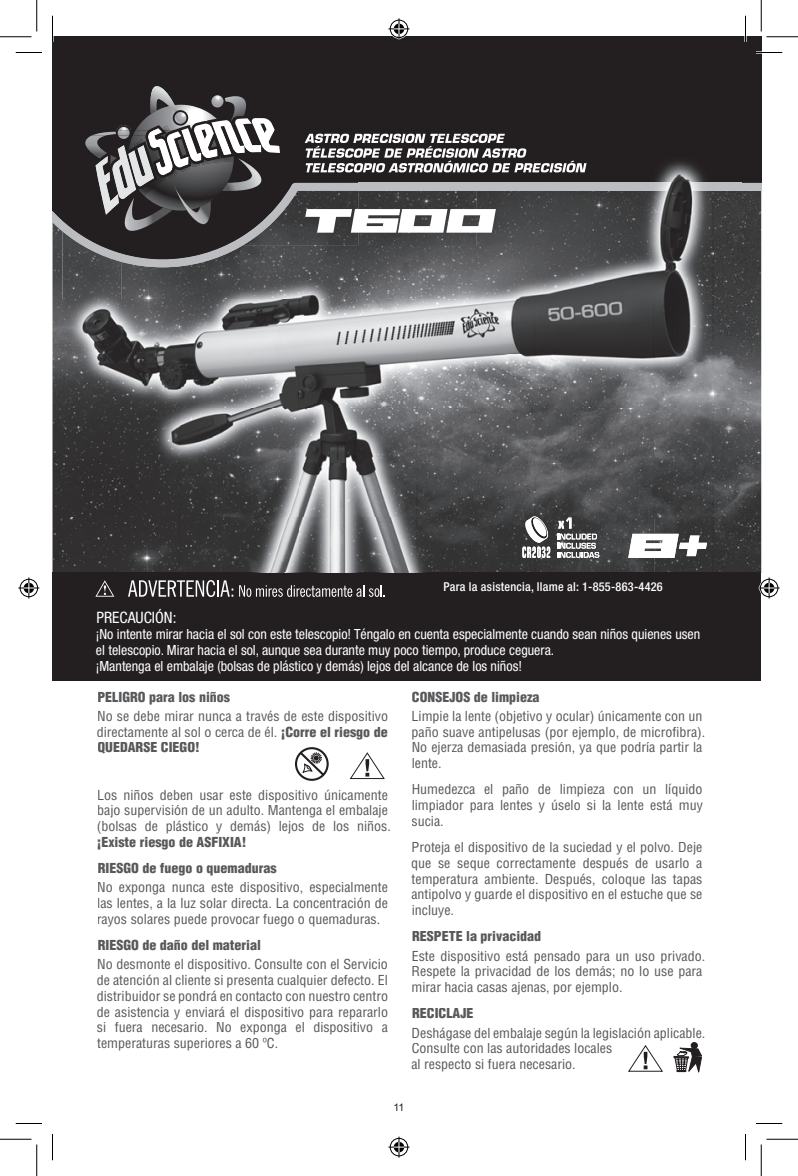
<style>
.page{position:relative;width:798px;height:1176px;background:#fff}
.page>*{position:absolute;margin:0;border:0;box-sizing:border-box;transform-origin:0 0}
.t1{font:condensed 15.75px "Helvetica Neue";color:#fff}
.t2{font:condensed 14px/15.8px "Helvetica Neue";color:#fff}
.t3{font:condensed 13.47px/15.8px "Helvetica";color:#57585a;text-align:justify;scale:1.04 1}
.t4{font:900 condensed 13.47px/26.2px "Helvetica";color:#57585a;scale:1.04 1}
.t5{font:500 condensed 12.25px "Helvetica Neue LT Std";letter-spacing:.02em;color:#fff}
.t6{font:10.5px "Arial";color:#231f20}
.s1{font-weight:900}
</style>
<div class="page">
<div style="left:52px;top:37px;width:709px;height:230px;background:#231f20"></div>
<div style="left:52px;top:572px;width:709px;height:54px;background:#231f20"></div>
<div style="left:52px;top:603px;width:709px;height:78px;background:#231f20"></div>
<svg style="left:128px;top:580px;width:105px;height:17px"></svg>
<svg style="left:239px;top:585px;width:11px;height:12px"></svg>
<svg style="left:256px;top:585px;width:129px;height:12px"></svg>
<svg style="left:95px;top:580px;width:19px;height:17px"></svg>
<svg style="left:628px;top:1045px;width:35px;height:27px"></svg>
<div style="left:691px;top:1042px;width:7px;height:7px;border:1px solid #231f20;border-radius:50%"></div>
<svg style="left:674px;top:1043px;width:28px;height:30px"></svg>
<svg style="left:349px;top:752px;width:36px;height:28px"></svg>
<svg style="left:295px;top:747px;width:34px;height:34px"></svg>
<div style="left:63px;top:130px;width:650px;height:6px;background:#231f20"></div>
<img style="left:305px;top:134px;width:200px;height:2px">
<img style="left:713px;top:136px;width:29px;height:436px">
<img style="left:52px;top:136px;width:11px;height:436px">
<img style="left:52px;top:211px;width:11px;height:20px">
<img style="left:63px;top:262px;width:59px;height:38px">
<img style="left:284px;top:191px;width:429px;height:54px">
<img style="left:122px;top:267px;width:118px;height:33px">
<img style="left:240px;top:245px;width:473px;height:55px">
<img style="left:63px;top:300px;width:650px;height:272px">
<div style="left:63px;top:136px;width:30px;height:61px;background:#231f20"></div>
<img style="left:282px;top:136px;width:17px;height:47px">
<img style="left:299px;top:136px;width:414px;height:47px">
<img style="left:63px;top:197px;width:221px;height:62px">
<img style="left:63px;top:221px;width:59px;height:41px">
<img style="left:258px;top:183px;width:100px;height:42px">
<img style="left:358px;top:183px;width:355px;height:8px">
<img style="left:122px;top:238px;width:118px;height:29px">
<img style="left:240px;top:225px;width:30px;height:22px">
<img style="left:85px;top:136px;width:8px;height:28px">
<img style="left:174px;top:220px;width:37px;height:4px">
<img style="left:122px;top:220px;width:51px;height:11px">
<svg style="left:93px;top:86px;width:189px;height:134px"></svg>
<img style="left:96px;top:156px;width:23px;height:59px">
<img style="left:112px;top:145px;width:24px;height:54px">
<img style="left:128px;top:145px;width:26px;height:41px">
<img style="left:628px;top:534px;width:51px;height:24px">
<img style="left:679px;top:536px;width:28px;height:20px">
<img style="left:305px;top:209px;width:191px;height:24px">
<img style="left:305px;top:136px;width:200px;height:7px">
<img style="left:306px;top:146px;width:220px;height:12px">
<img style="left:306px;top:160px;width:281px;height:12px">
<img style="left:253px;top:572px;width:173px;height:1px">
<svg style="left:522px;top:515px;width:28px;height:43px"></svg>
<svg style="left:558px;top:518px;width:41px;height:40px"></svg>
<hr style="left:756px;top:51px;width:26px;height:3px;background:#fff">
<hr style="left:51px;top:16px;width:3px;height:26px;background:#fff">
<hr style="left:744px;top:16px;width:3px;height:26px;background:#fff">
<svg style="left:16px;top:52px;width:26px;height:1px"></svg>
<svg style="left:756px;top:52px;width:26px;height:1px"></svg>
<svg style="left:16px;top:1123px;width:26px;height:1px"></svg>
<svg style="left:756px;top:1123px;width:26px;height:1px"></svg>
<svg style="left:52px;top:16px;width:1px;height:26px"></svg>
<svg style="left:52px;top:1134px;width:1px;height:26px"></svg>
<svg style="left:745px;top:16px;width:1px;height:26px"></svg>
<svg style="left:745px;top:1134px;width:1px;height:26px"></svg>
<hr style="left:0;top:36px;width:32px;height:1px;background:#000">
<hr style="left:766px;top:36px;width:32px;height:1px;background:#000">
<hr style="left:0;top:1139px;width:32px;height:1px;background:#000">
<hr style="left:766px;top:1139px;width:32px;height:1px;background:#000">
<hr style="left:36px;top:0;width:1px;height:32px;background:#000">
<hr style="left:36px;top:1144px;width:1px;height:32px;background:#000">
<hr style="left:761px;top:0;width:1px;height:32px;background:#000">
<hr style="left:761px;top:1144px;width:1px;height:32px;background:#000">
<svg style="left:388px;top:18px;width:22px;height:21px"></svg>
<svg style="left:388px;top:1137px;width:22px;height:21px"></svg>
<svg style="left:18px;top:578px;width:21px;height:20px"></svg>
<svg style="left:759px;top:578px;width:21px;height:20px"></svg>
<p class="t5" style="left:444px;top:580px;width:221px">Para la asistencia, llame al: 1-855-863-4426</p>
<p class="t1" style="left:97px;top:609px;width:81px">PRECAUCIÓN:</p>
<p class="t2" style="left:96px;top:626px;width:606px">¡No intente mirar hacia el sol con este telescopio! Téngalo en cuenta especialmente cuando sean niños quienes usen el telescopio. Mirar hacia el sol, aunque sea durante muy poco tiempo, produce ceguera.<br>¡Mantenga el embalaje (bolsas de plástico y demás) lejos del alcance de los niños!</p>
<p class="t4" style="left:98px;top:683px;width:129px">PELIGRO para los niños</p>
<p class="t3" style="left:97px;top:708px;width:282px">No se debe mirar nunca a través de este dispositivo directamente al sol o cerca de él. <span class="s1">¡Corre el riesgo de QUEDARSE CIEGO!</span></p>
<p class="t3" style="left:97px;top:787px;width:284px;text-align:left">Los niños deben usar este dispositivo únicamente bajo supervisión de un adulto. Mantenga el embalaje (bolsas de plástico y demás) lejos de los niños.</p>
<p class="t4" style="left:97px;top:829px;width:174px">¡Existe riesgo de ASFIXIA!<br>RIESGO de fuego o quemaduras</p>
<p class="t3" style="left:97px;top:880px;width:281px">No exponga nunca este dispositivo, especialmente las lentes, a la luz solar directa. La concentración de rayos solares puede provocar fuego o quemaduras.</p>
<p class="t4" style="left:98px;top:932px;width:159px">RIESGO de daño del material</p>
<p class="t3" style="left:97px;top:957px;width:282px">No desmonte el dispositivo. Consulte con el Servicio de atención al cliente si presenta cualquier defecto. El distribuidor se pondrá en contacto con nuestro centro de asistencia y enviará el dispositivo para repararlo si fuera necesario. No exponga el dispositivo a temperaturas superiores a 60 ºC.</p>
<p class="t4" style="left:412px;top:683px;width:124px">CONSEJOS de limpieza</p>
<p class="t3" style="left:412px;top:708px;width:284px;text-align:left">Limpie la lente (objetivo y ocular) únicamente con un paño suave antipelusas (por ejemplo, de microfibra).<br>No ejerza demasiada presión, ya que podría partir la lente.</p>
<p class="t3" style="left:411px;top:782px;width:282px">Humedezca el paño de limpieza con un líquido limpiador para lentes y úselo si la lente está muy sucia.</p>
<p class="t3" style="left:411px;top:839px;width:282px">Proteja el dispositivo de la suciedad y el polvo. Deje que se seque correctamente después de usarlo a temperatura ambiente. Después, coloque las tapas antipolvo y guarde el dispositivo en el estuche que se incluye.</p>
<p class="t4" style="left:412px;top:923px;width:126px">RESPETE la privacidad</p>
<p class="t3" style="left:411px;top:948px;width:284px;text-align:left">Este dispositivo está pensado para un uso privado.<br>Respete la privacidad de los demás; no lo use para mirar hacia casas ajenas, por ejemplo.</p>
<p class="t4" style="left:412px;top:1000px;width:61px">RECICLAJE</p>
<p class="t3" style="left:411px;top:1025px;width:284px;text-align:left">Deshágase del embalaje según la legislación aplicable.<br>Consulte con las autoridades locales<br>al respecto si fuera necesario.</p>
<p class="t6" style="left:394px;top:1100px;width:12px">11</p>
</div>
